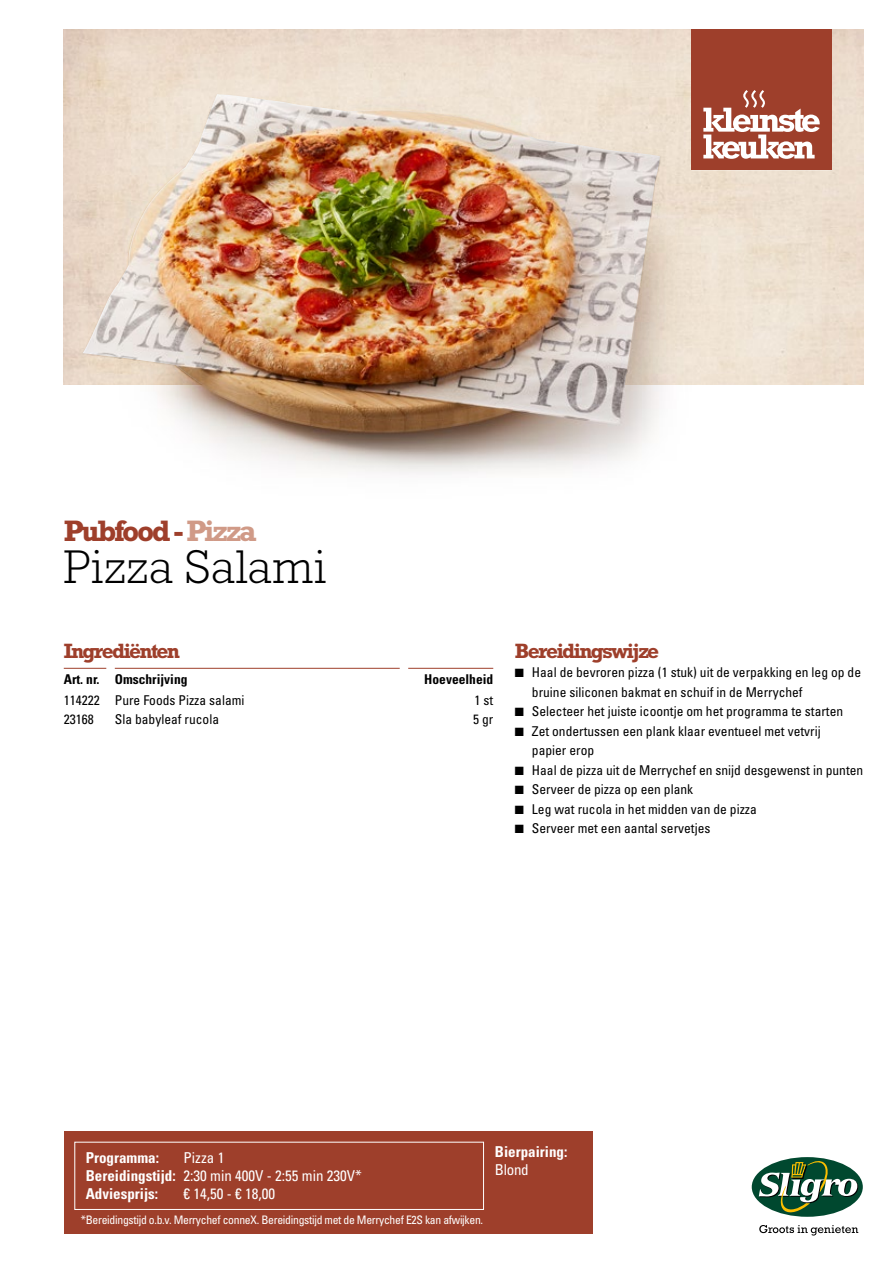
<style>
.page{position:relative;width:893px;height:1263px;background:#fff}
.page>*{position:absolute;margin:0;border:0;box-sizing:border-box;transform-origin:0 0}
.t1{font:300 48px "Rockwell Std";letter-spacing:.005em;color:#000}
.t2{font:700 30px "Rockwell Std";letter-spacing:-.08em;color:#9e3f2b}
.t3{font:700 21px "Rockwell Std";letter-spacing:-.08em;color:#9e3f2b}
.t4{font:condensed 15px/18px "Univers LT Std";color:#fff}
.t5{font:700 condensed 15px "Univers LT Std";color:#fff}
.t6{font:condensed 13.5px/19.5px "Univers LT Std";color:#000}
.t7{font:700 condensed 13.5px "Univers LT Std";color:#000}
.t8{font:condensed 11.7px "Univers LT Std";letter-spacing:-.025em;color:#fff}
.t9{font:condensed 11.25px "Univers LT Std";color:#fff}
.s1{color:#d09a87}
.s2{font-weight:700}
</style>
<div class="page">
<img style="left:64px;top:30px;width:799px;height:354px">
<svg style="left:759px;top:1225px;width:99px;height:10px"></svg>
<svg style="left:750px;top:1157px;width:114px;height:62px"></svg>
<div style="left:752px;top:1157px;width:111px;height:60px;background:#00482f;border-radius:50%"></div>
<svg style="left:759px;top:1160px;width:99px;height:55px"></svg>
<div style="left:692px;top:30px;width:140px;height:140px;background:#9e3f2b"></div>
<svg style="left:708px;top:90px;width:112px;height:69px"></svg>
<img style="left:63px;top:45px;width:645px;height:429px">
<img style="left:83px;top:94px;width:577px;height:338px">
<hr style="left:64px;top:668px;width:42px;height:1px;background:#9e3f2b">
<hr style="left:115px;top:668px;width:285px;height:1px;background:#9e3f2b">
<hr style="left:408px;top:668px;width:85px;height:1px;background:#9e3f2b">
<div style="left:64px;top:1131px;width:529px;height:102px;background:#9e3f2b"></div>
<div style="left:74px;top:1142px;width:410px;height:68px;border:1px solid #fff"></div>
<h2 class="t2" style="left:64px;top:513px;width:194px">Pubfood - <span class="s1">Pizza</span></h2>
<h1 class="t1" style="left:64px;top:539px;width:264px">Pizza Salami</h1>
<h3 class="t3" style="left:64px;top:638px;width:118px">Ingrediënten</h3>
<p class="t7" style="left:64px;top:671px;width:125px">Art. nr. Omschrijving</p>
<p class="t7" style="left:424px;top:671px;width:70px">Hoeveelheid</p>
<p class="t6" style="left:64px;top:690px;width:182px">114222 Pure Foods Pizza salami</p>
<p class="t6" style="left:475px;top:690px;width:20px">1 st</p>
<p class="t6" style="left:64px;top:709px;width:31px">23168</p>
<p class="t6" style="left:115px;top:709px;width:106px">Sla babyleaf rucola</p>
<p class="t6" style="left:473px;top:709px;width:22px">5 gr</p>
<h3 class="t3" style="left:515px;top:638px;width:146px">Bereidingswijze</h3>
<p class="t6" style="left:532px;top:662px;width:331px;text-indent:-17px">■ Haal de bevroren pizza (1 stuk) uit de verpakking en leg op de bruine siliconen bakmat en schuif in de Merrychef</p>
<p class="t6" style="left:515px;top:701px;width:330px">■ Selecteer het juiste icoontje om het programma te starten</p>
<p class="t6" style="left:532px;top:721px;width:290px;text-indent:-17px">■ Zet ondertussen een plank klaar eventueel met vetvrij papier erop</p>
<p class="t6" style="left:515px;top:760px;width:350px">■ Haal de pizza uit de Merrychef en snijd desgewenst in punten</p>
<p class="t6" style="left:515px;top:779px;width:180px">■ Serveer de pizza op een plank</p>
<p class="t6" style="left:515px;top:799px;width:243px">■ Leg wat rucola in het midden van de pizza</p>
<p class="t6" style="left:515px;top:818px;width:197px">■ Serveer met een aantal servetjes</p>
<p class="t4" style="left:86px;top:1149px;width:278px;text-indent:98px">Pizza 1<br><span class="s2">Bereidingstijd:</span> 2:30 min 400V - 2:55 min 230V*<br><span class="s2">Adviesprijs:</span></p>
<p class="t5" style="left:86px;top:1149px;width:75px">Programma:</p>
<p class="t4" style="left:184px;top:1185px;width:93px">€ 14,50 - € 18,00</p>
<p class="t9" style="left:85px;top:1209px;width:295px">*De brutomarge is een richtlijn en afhankelijk van actuele prijzen.</p>
<p class="t8" style="left:81px;top:1212px;width:404px">*Bereidingstijd o.b.v. Merrychef conneX. Bereidingstijd met de Merrychef E2S kan afwijken.</p>
<p class="t5" style="left:495px;top:1143px;width:74px">Bierpairing:</p>
<p class="t4" style="left:495px;top:1161px;width:35px">Blond</p>
</div>
